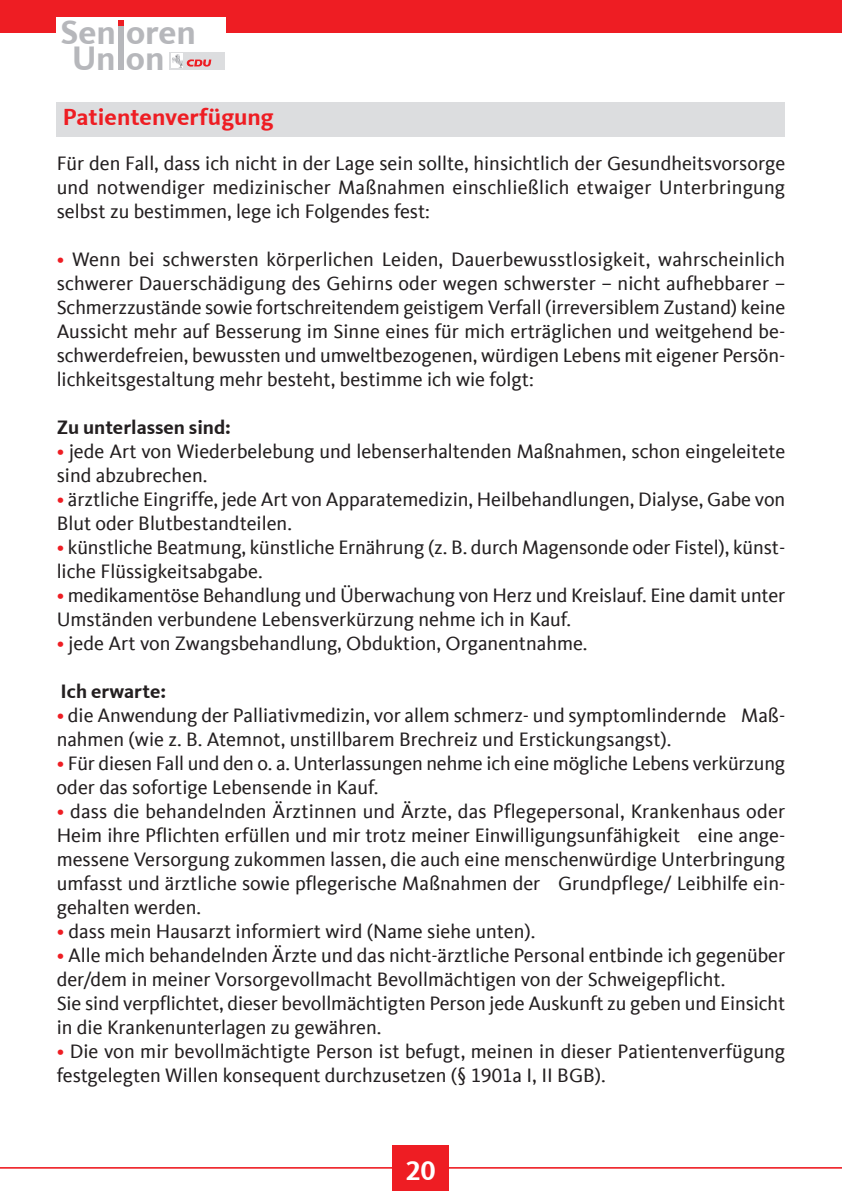
<style>
.page{position:relative;width:842px;height:1191px;background:#fff}
.page>*{position:absolute;margin:0;border:0;box-sizing:border-box;transform-origin:0 0}
.t1{font:700 35px/26px "CDU Kievit Tab";color:#b6b7bb;text-align:center}
.t2{font:700 28px "CDU Kievit Tab";color:#fff}
.t3{font:700 24px "CDU Kievit Tab";color:#ee1d23}
.t4{font:20px/24px "CDU Kievit Tab";color:#231f20}
.t5{font:700 20px "CDU Kievit Tab";color:#231f20}
.s1{color:#ee1d23}
.s2{color:#fff}
</style>
<div class="page">
<hr style="left:0;top:1167px;width:842px;height:1px;background:#ee1d23">
<div style="left:0;top:0;width:842px;height:32px;background:#ee1d23"></div>
<div style="left:393px;top:1145px;width:56px;height:46px;background:#ee1d23"></div>
<div style="left:57px;top:102px;width:728px;height:34px;background:#dcdddf"></div>
<div style="left:57px;top:17px;width:169px;height:75px;background:#fff"></div>
<div style="left:169px;top:52px;width:55px;height:18px;background:#dcdddf"></div>
<img style="left:171px;top:54px;width:12px;height:14px">
<svg style="left:186px;top:59px;width:25px;height:8px"></svg>
<div style="left:118px;top:26px;width:6px;height:44px;background:#b6b7bb"></div>
<svg style="left:118px;top:21px;width:6px;height:5px"></svg>
<h1 class="t1" style="left:60px;top:23px;width:137px">Sen oren<br>Un on</h1>
<p class="t3" style="left:63px;top:109px;width:213px">patientenverfügung</p>
<p class="t4" style="left:57px;top:151px;width:730px;text-align:justify">Für den Fall, dass ich nicht in der Lage sein sollte, hinsichtlich der Gesundheitsvorsorge und notwendiger medizinischer Maßnahmen einschließlich etwaiger Unterbringung selbst zu bestimmen, lege ich Folgendes fest:</p>
<p class="t4" style="left:57px;top:247px;width:730px;text-align:justify"><span class="s1">•</span> Wenn bei schwersten körperlichen Leiden, dauerbewusstlosigkeit, wahrscheinlich schwerer dauerschädigung des Gehirns oder wegen schwerster – nicht aufhebbarer – Schmerzzustände sowie fortschreitendem geistigem Verfall (irreversiblem Zustand) keine aussicht mehr auf Besserung im Sinne eines für mich erträglichen und weitgehend be&shy;schwerdefreien, bewussten und umweltbezogenen, würdigen Lebens mit eigener Persön&shy;lichkeitsgestaltung mehr besteht, bestimme ich wie folgt:</p>
<p class="t5" style="left:57px;top:420px;width:176px">Zu unterlassen sind:</p>
<p class="t4" style="left:57px;top:439px;width:730px"><span class="s1">•</span> jede art von Wiederbelebung und lebenserhaltenden Maßnahmen, schon eingeleitete sind abzubrechen.</p>
<p class="t4" style="left:57px;top:487px;width:730px"><span class="s1">•</span> ärztliche eingriffe, jede art von apparatemedizin, Heilbehandlungen, dialyse, Gabe von<br>Blut oder Blutbestandteilen.</p>
<p class="t4" style="left:57px;top:535px;width:730px"><span class="s1">•</span> künstliche Beatmung, künstliche ernährung (z. B. durch Magensonde oder Fistel), künst&shy;liche Flüssigkeitsabgabe.</p>
<p class="t4" style="left:57px;top:583px;width:730px"><span class="s1">•</span> medikamentöse Behandlung und Überwachung von Herz und Kreislauf. eine damit unter<br>Umständen verbundene Lebensverkürzung nehme ich in Kauf.</p>
<p class="t4" style="left:57px;top:631px;width:532px"><span class="s1">•</span> jede art von Zwangsbehandlung, obduktion, organentnahme.</p>
<p class="t5" style="left:61px;top:684px;width:107px">ich erwarte:</p>
<p class="t4" style="left:57px;top:703px;width:730px"><span class="s1">•</span> die anwendung der Palliativmedizin, vor allem schmerz- und symptomlindernde <span class="s2">•</span> Maß&shy;nahmen (wie z. B. atemnot, unstillbarem Brechreiz und erstickungsangst).</p>
<p class="t4" style="left:57px;top:751px;width:730px"><span class="s1">•</span> Für diesen Fall und den o. a. Unterlassungen nehme ich eine mögliche Lebens verkürzung oder das sofortige Lebensende in Kauf.</p>
<p class="t4" style="left:57px;top:799px;width:730px;text-align:justify"><span class="s1">•</span> dass die behandelnden Ärztinnen und Ärzte, das Pflegepersonal, Krankenhaus oder Heim ihre Pflichten erfüllen und mir trotz meiner einwilligungsunfähigkeit <span class="s2">•</span> eine ange&shy;messene Versorgung zukommen lassen, die auch eine menschenwürdige Unterbringung umfasst und ärztliche sowie pflegerische Maßnahmen der <span class="s2">•</span> Grundpflege/ Leibhilfe ein&shy;gehalten werden.</p>
<p class="t4" style="left:57px;top:919px;width:480px"><span class="s1">•</span> dass mein Hausarzt informiert wird (Name siehe unten).</p>
<p class="t4" style="left:57px;top:943px;width:730px"><span class="s1">•</span> alle mich behandelnden Ärzte und das nicht-ärztliche Personal entbinde ich gegenüber der/dem in meiner Vorsorgevollmacht Bevollmächtigen von der Schweigepflicht.<br>Sie sind verpflichtet, dieser bevollmächtigten Person jede auskunft zu geben und einsicht in die Krankenunterlagen zu gewähren.</p>
<p class="t4" style="left:57px;top:1039px;width:730px"><span class="s1">•</span> die von mir bevollmächtigte Person ist befugt, meinen in dieser Patientenverfügung festgelegten Willen konsequent durchzusetzen (§ 1901a i, ii BGB).</p>
<h2 class="t2" style="left:406px;top:1160px;width:31px">20</h2>
</div>
